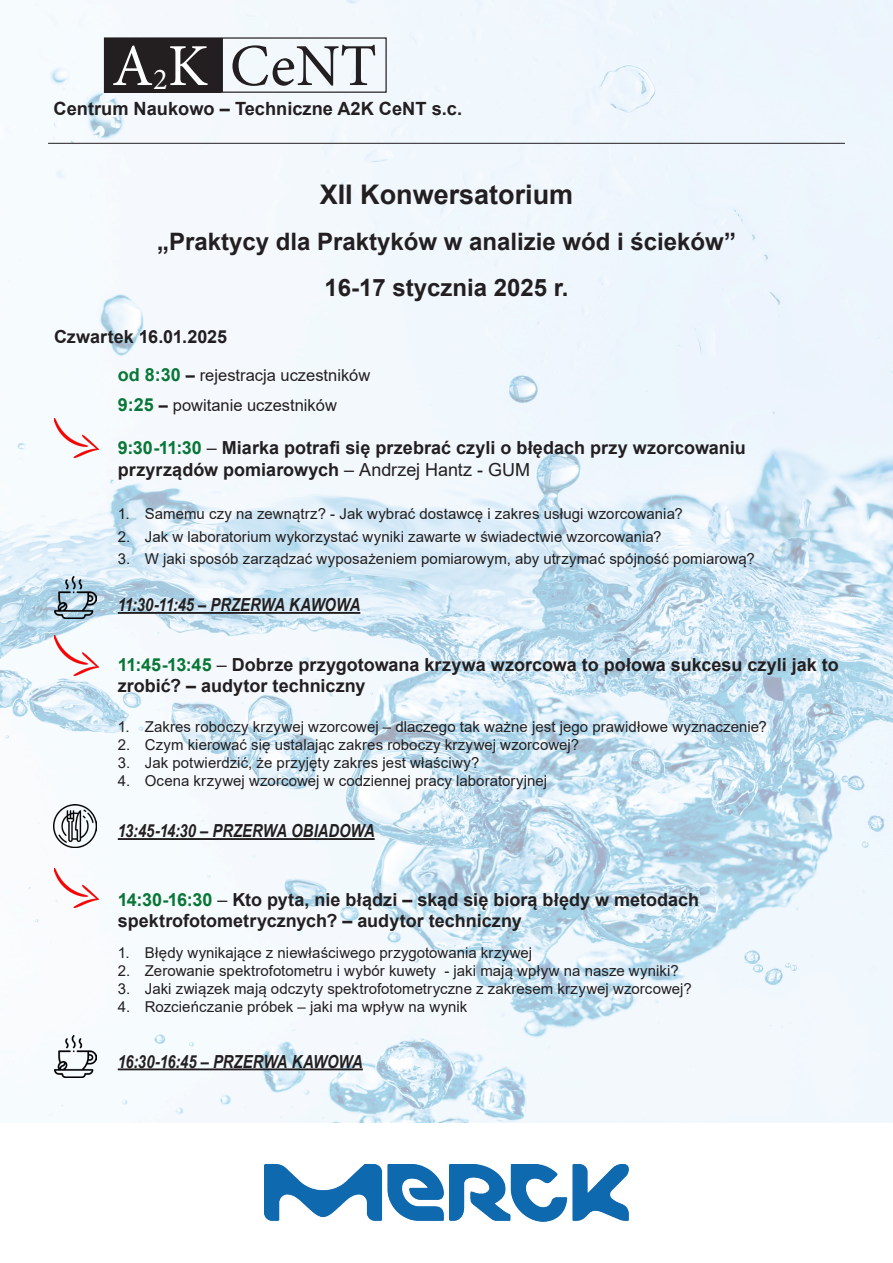
<style>
.page{position:relative;width:893px;height:1263px;background:#fff}
.page>*{position:absolute;margin:0;border:0;box-sizing:border-box;transform-origin:0 0}
.t1{font:59.55px "Minion Pro";color:#231f20}
.t2{font:700 27px "Arial";color:#231f20}
.t3{font:700 24px "Arial";color:#231f20}
.t4{font:700 18.3px "Arial";color:#231f20}
.t5{font:700 18px/21.6px "Arial";color:#231f20}
.t6{font:italic 700 18px "Arial Narrow";letter-spacing:.005em;color:#231f20}
.t7{font:16.5px "Arial";color:#231f20}
.t8{font:15px "Arial";letter-spacing:.005em;color:#231f20}
.s1{color:#fff}
.s2{font-size:30.45px;color:#fff}
.s3{font-weight:700;font-size:18px;color:#087736}
.s4{font-weight:700}
.s5{color:#087736}
.s6{font-weight:400}
</style>
<div class="page">
<img style="left:264px;top:1164px;width:365px;height:58px">
<img style="left:1px;top:1px;width:892px;height:1121px">
<div style="left:105px;top:38px;width:116px;height:54px;background:#231f20"></div>
<div style="left:104px;top:37px;width:118px;height:56px;border:1px solid #231f20"></div>
<div style="left:222px;top:37px;width:165px;height:56px;border:1px solid #231f20"></div>
<hr style="left:48px;top:143px;width:797px;height:1px;background:#231f20">
<hr style="left:118px;top:612px;width:242px;height:2px;background:#231f20">
<hr style="left:118px;top:838px;width:257px;height:2px;background:#231f20">
<hr style="left:118px;top:1068px;width:245px;height:2px;background:#231f20">
<img style="left:54px;top:418px;width:45px;height:40px">
<img style="left:54px;top:576px;width:42px;height:43px">
<img style="left:54px;top:636px;width:45px;height:39px">
<img style="left:54px;top:868px;width:45px;height:40px">
<img style="left:54px;top:1035px;width:42px;height:42px">
<img style="left:54px;top:805px;width:42px;height:42px">
<p class="t1" style="left:112px;top:26px;width:266px"><span class="s1">A</span><span class="s2">2</span><span class="s1">K</span> CeNT</p>
<p class="t4" style="left:54px;top:96px;width:410px">Centrum Naukowo – Techniczne A2K CeNT s.c.</p>
<p class="t2" style="left:320px;top:176px;width:255px">XII Konwersatorium</p>
<p class="t3" style="left:157px;top:225px;width:580px">„Praktycy dla Praktyków w analizie wód i ścieków”</p>
<p class="t3" style="left:324px;top:270px;width:246px">16-17 stycznia 2025 r.</p>
<p class="t5" style="left:54px;top:326px;width:175px">Czwartek 16.01.2025</p>
<p class="t7" style="left:118px;top:364px;width:254px"><span class="s3">od 8:30</span> <span class="s4">–</span> rejestracja uczestników</p>
<p class="t7" style="left:118px;top:394px;width:221px"><span class="s3">9:25</span> <span class="s4">–</span> powitanie uczestników</p>
<p class="t5" style="left:118px;top:437px;width:629px"><span class="s5">9:30-11:30</span> <span class="s6">–</span> Miarka potrafi się przebrać czyli o błędach przy wzorcowaniu przyrządów pomiarowych <span class="s6">– Andrzej Hantz - GUM</span></p>
<p class="t8" style="left:118px;top:504px;width:566px">1. Samemu czy na zewnątrz? - Jak wybrać dostawcę i zakres usługi wzorcowania?</p>
<p class="t8" style="left:118px;top:526px;width:545px">2. Jak w laboratorium wykorzystać wyniki zawarte w świadectwie wzorcowania?</p>
<p class="t8" style="left:118px;top:548px;width:638px">3. W jaki sposób zarządzać wyposażeniem pomiarowym, aby utrzymać spójność pomiarową?</p>
<p class="t6" style="left:118px;top:591px;width:244px">11:30-11:45 – PRZERWA KAWOWA</p>
<p class="t5" style="left:118px;top:654px;width:722px"><span class="s5">11:45-13:45</span> <span class="s6">–</span> Dobrze przygotowana krzywa wzorcowa to połowa sukcesu czyli jak to zrobić? – audytor techniczny</p>
<p class="t8" style="left:118px;top:716px;width:650px">1. Zakres roboczy krzywej wzorcowej – dlaczego tak ważne jest jego prawidłowe wyznaczenie?</p>
<p class="t8" style="left:118px;top:734px;width:463px">2. Czym kierować się ustalając zakres roboczy krzywej wzorcowej?</p>
<p class="t8" style="left:118px;top:752px;width:363px">3. Jak potwierdzić, że przyjęty zakres jest właściwy?</p>
<p class="t8" style="left:118px;top:770px;width:431px">4. Ocena krzywej wzorcowej w codziennej pracy laboratoryjnej</p>
<p class="t6" style="left:118px;top:817px;width:258px">13:45-14:30 – PRZERWA OBIADOWA</p>
<p class="t5" style="left:118px;top:888px;width:583px"><span class="s5">14:30-16:30</span> <span class="s6">–</span> Kto pyta, nie błądzi – skąd się biorą błędy w metodach spektrofotometrycznych? – audytor techniczny</p>
<p class="t8" style="left:118px;top:942px;width:416px">1. Błędy wynikające z niewłaściwego przygotowania krzywej</p>
<p class="t8" style="left:118px;top:960px;width:562px">2. Zerowanie spektrofotometru i wybór kuwety - jaki mają wpływ na nasze wyniki?</p>
<p class="t8" style="left:118px;top:978px;width:575px">3. Jaki związek mają odczyty spektrofotometryczne z zakresem krzywej wzorcowej?</p>
<p class="t8" style="left:118px;top:996px;width:351px">4. Rozcieńczanie próbek – jaki ma wpływ na wynik</p>
<p class="t6" style="left:118px;top:1047px;width:247px">16:30-16:45 – PRZERWA KAWOWA</p>
</div>
